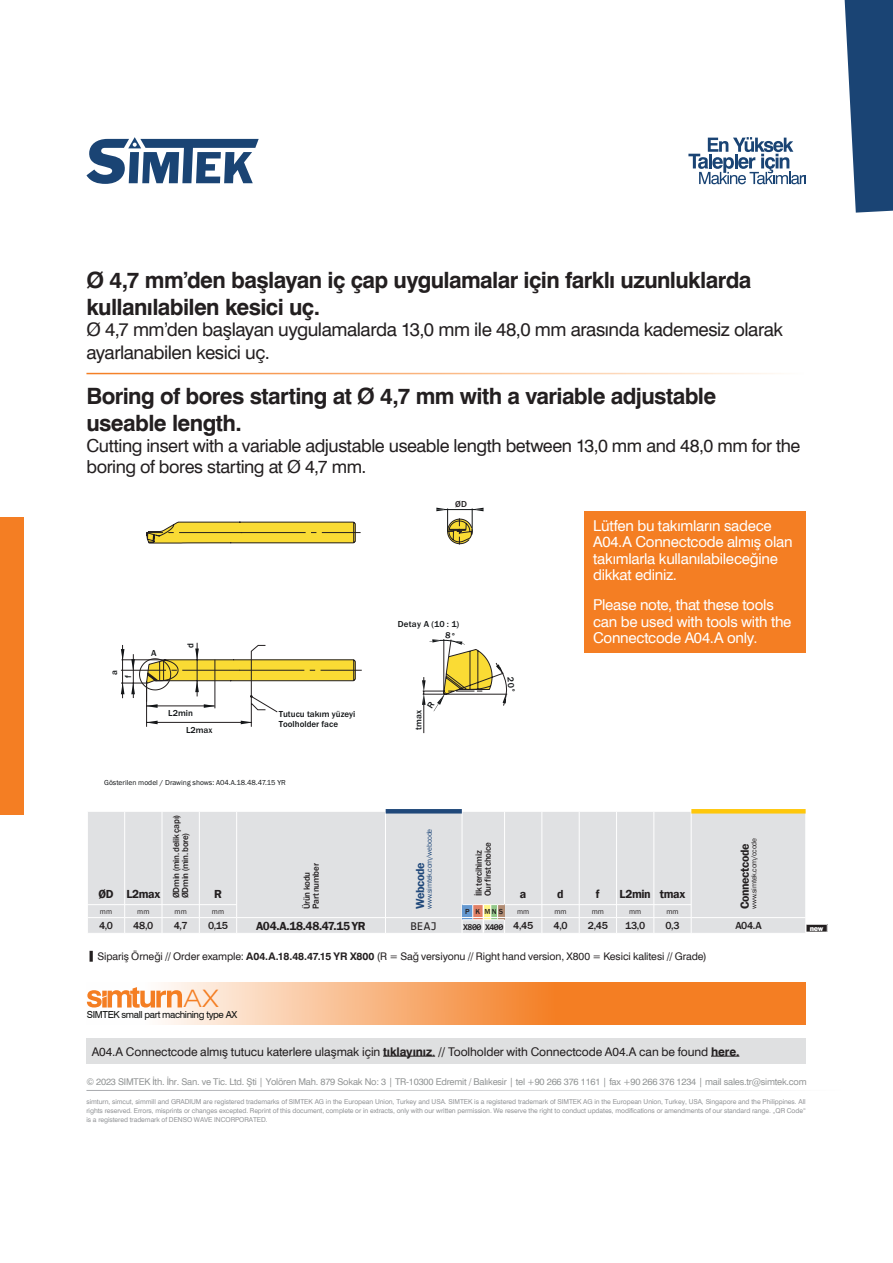
<style>
.page{position:relative;width:893px;height:1263px;background:#fff}
.page>*{position:absolute;margin:0;border:0;box-sizing:border-box;transform-origin:0 0}
.t1{font:300 expanded 24.15px "Swiss 721 BT";color:#f47e23}
.t2{font:700 22.5px/27px "Swiss 721 BTWGL4";letter-spacing:-.03em;color:#231f20}
.t3{font:18.75px/22.5px "Swiss 721 BTWGL4";letter-spacing:-.025em;color:#231f20}
.t4{font:18px/21px "Swiss 721 BTWGL4";letter-spacing:-.025em;color:#231f20}
.t5{font:15px/16.5px "Swiss 721 BTWGL4";letter-spacing:-.015em;color:#fff}
.t6{font:12px "Swiss 721 BTWGL4";letter-spacing:-.01em;color:#231f20}
.t7{font:600 12px "Franklin Gothic";letter-spacing:-.035em;color:#231f20}
.t8{font:600 12px "Franklin Gothic";letter-spacing:-.035em;color:#20487a}
.t9{font:12px "Consolas";color:#231f20}
.t10{font:10.5px "Swiss 721 BTWGL4";letter-spacing:-.01em;color:#231f20}
.t11{font:500 10.5px "Franklin Gothic";letter-spacing:-.025em;color:#231f20}
.t12{font:9.75px "Swiss 721 BT";letter-spacing:-.04em;color:#111312}
.t13{font:9.3px "Swiss 721 BTWGL4";letter-spacing:-.025em;color:#929595}
.t14{font:500 9px/9px "Franklin Gothic";letter-spacing:-.03em;color:#231f20}
.t15{font:500 9px/10.5px "Franklin Gothic";color:#101315}
.t16{font:700 9px "Consolas";letter-spacing:-.055em;color:#231f20}
.t17{font:7.5px "Franklin Gothic";color:#101315}
.t18{font:7.5px "Franklin Gothic";letter-spacing:-.015em;color:#231f20}
.t19{font:7.5px "Franklin Gothic";letter-spacing:-.03em;color:#20487a}
.t20{font:500 7.5px "Franklin Gothic";color:#231f20}
.t21{font:800 7.5px "Franklin Gothic";color:#fff}
.t22{font:6.75px/9px "Swiss 721 BTWGL4";letter-spacing:-.01em;color:#939598;text-align:justify}
.s1{font-family:"Franklin Gothic";font-weight:500;font-size:10.5px}
.s2{font-family:"Franklin Gothic";font-weight:600;font-size:9px}
.s3{font-weight:700}
</style>
<div class="page">
<svg style="left:531px;top:372px;width:191px;height:3px"></svg>
<svg style="left:121px;top:642px;width:241px;height:85px"></svg>
<hr style="left:424px;top:702px;width:1px;height:31px;background:#231f20">
<svg style="left:146px;top:522px;width:215px;height:22px;background:#dcc444"></svg>
<svg style="left:436px;top:508px;width:48px;height:36px"></svg>
<hr style="left:444px;top:509px;width:32px;height:1px;background:#101315">
<div style="left:88px;top:812px;width:717px;height:92px;background:#e0e1e3"></div>
<hr style="left:124px;top:811px;width:1px;height:106px;background:#fff">
<hr style="left:162px;top:811px;width:1px;height:106px;background:#fff">
<hr style="left:199px;top:811px;width:1px;height:106px;background:#fff">
<hr style="left:236px;top:811px;width:1px;height:106px;background:#fff">
<hr style="left:385px;top:811px;width:1px;height:106px;background:#fff">
<hr style="left:462px;top:811px;width:1px;height:106px;background:#fff">
<hr style="left:504px;top:811px;width:1px;height:106px;background:#fff">
<hr style="left:542px;top:811px;width:1px;height:106px;background:#fff">
<hr style="left:579px;top:811px;width:1px;height:106px;background:#fff">
<hr style="left:616px;top:811px;width:1px;height:106px;background:#fff">
<hr style="left:654px;top:811px;width:1px;height:106px;background:#fff">
<hr style="left:691px;top:811px;width:1px;height:106px;background:#fff">
<hr style="left:386px;top:809px;width:76px;height:4px;background:#20487a">
<hr style="left:691px;top:809px;width:115px;height:4px;background:#fec70c">
<svg style="left:88px;top:904px;width:740px;height:29px;background:#e0e1e2"></svg>
<svg style="left:86px;top:137px;width:173px;height:47px"></svg>
<svg style="left:688px;top:137px;width:118px;height:47px"></svg>
<svg style="left:845px;top:0;width:48px;height:213px;background:#365b85"></svg>
<div style="left:0;top:517px;width:23px;height:297px;background:#f47e23"></div>
<svg style="left:86px;top:982px;width:720px;height:43px;background:#f7a769"></svg>
<svg style="left:87px;top:987px;width:95px;height:21px"></svg>
<hr style="left:86px;top:373px;width:720px;height:1px;background:#fff">
<div style="left:86px;top:1039px;width:720px;height:25px;background:#dfe0e1"></div>
<div style="left:584px;top:511px;width:222px;height:142px;background:#f47e23"></div>
<hr style="left:383px;top:1056px;width:52px;height:1px;background:#231f20">
<svg style="left:711px;top:1056px;width:28px;height:1px"></svg>
<svg style="left:422px;top:639px;width:86px;height:72px"></svg>
<h2 class="t2" style="left:86px;top:266px;width:667px">Ø 4,7 mm’den başlayan iç çap uygulamalar için farklı uzunluklarda kullanılabilen kesici uç.</h2>
<h3 class="t3" style="left:86px;top:318px;width:698px">Ø 4,7 mm’den başlayan uygulamalarda 13,0 mm ile 48,0 mm arasında kademesiz olarak ayarlanabilen kesici uç.</h3>
<h2 class="t2" style="left:86px;top:381px;width:631px">Boring of bores starting at Ø 4,7 mm with a variable adjustable useable length.</h2>
<h3 class="t4" style="left:86px;top:434px;width:715px">Cutting insert with a variable adjustable useable length between 13,0 mm and 48,0 mm for the boring of bores starting at Ø 4,7 mm.</h3>
<h3 class="t15" style="left:109px;top:675px;width:6px;rotate:-90deg">a</h3>
<h3 class="t15" style="left:123px;top:678px;width:4px;rotate:-90deg">f</h3>
<h3 class="t15" style="left:151px;top:648px;width:7px">A</h3>
<h3 class="t15" style="left:185px;top:648px;width:6px;rotate:-90deg">d</h3>
<h3 class="t15" style="left:186px;top:704px;width:28px;line-height:17px;text-indent:-18px">L2min<br>L2max</h3>
<h3 class="t14" style="left:455px;top:499px;width:13px">ØD</h3>
<h3 class="t15" style="left:279px;top:709px;width:78px">Tutucu takım yüzeyi<br>Toolholder face</h3>
<h3 class="t15" style="left:398px;top:618px;width:63px">Detay A (10 : 1)</h3>
<h3 class="t15" style="left:413px;top:730px;width:21px;rotate:-90deg">tmax</h3>
<h3 class="t5" style="left:593px;top:516px;width:201px">Lütfen bu takımların sadece<br>A04.A Connectcode almış olan takımlarla kullanılabileceğine dikkat ediniz.</h3>
<h3 class="t5" style="left:593px;top:596px;width:200px">Please note, that these tools can be used with tools with the<br>Connectcode A04.A only.</h3>
<p class="t17" style="left:104px;top:777px;width:183px">Gösterilen model / Drawing shows: A04.A.18.48.47.15 YR</p>
<h3 class="t7" style="left:98px;top:887px;width:17px">ØD</h3>
<p class="t18" style="left:100px;top:906px;width:14px">mm</p>
<h3 class="t7" style="left:126px;top:887px;width:35px">L2max</h3>
<p class="t18" style="left:137px;top:906px;width:14px">mm</p>
<h3 class="t14" style="left:172px;top:898px;width:85px;rotate:-90deg">ØDmin (min. delik çapı)<br>ØDmin (min. bore)</h3>
<p class="t18" style="left:175px;top:906px;width:14px">mm</p>
<h3 class="t7" style="left:214px;top:887px;width:9px">R</h3>
<p class="t18" style="left:212px;top:906px;width:14px">mm</p>
<p class="t19" style="left:425px;top:909px;width:82px;rotate:-90deg">www.simtek.com/webcode</p>
<h3 class="t14" style="left:302px;top:909px;width:47px;rotate:-90deg">Ürün kodu<br>Part number</h3>
<h3 class="t8" style="left:413px;top:909px;width:48px;rotate:-90deg">Webcode</h3>
<h3 class="t14" style="left:475px;top:896px;width:55px;rotate:-90deg">İlk tercihimiz<br>Our first choice</h3>
<p class="t20" style="left:465px;top:906px;width:40px">P K MNS</p>
<h3 class="t7" style="left:520px;top:887px;width:8px">a</h3>
<p class="t18" style="left:517px;top:906px;width:14px">mm</p>
<h3 class="t7" style="left:557px;top:887px;width:8px">d</h3>
<p class="t18" style="left:554px;top:906px;width:14px">mm</p>
<h3 class="t7" style="left:596px;top:887px;width:5px">f</h3>
<p class="t18" style="left:592px;top:906px;width:14px">mm</p>
<h3 class="t7" style="left:620px;top:887px;width:33px">L2min</h3>
<p class="t18" style="left:629px;top:906px;width:14px">mm</p>
<h3 class="t7" style="left:660px;top:887px;width:27px">tmax</h3>
<p class="t18" style="left:666px;top:906px;width:14px">mm</p>
<h3 class="t7" style="left:737px;top:909px;width:67px;rotate:-90deg">Connectcode</h3>
<p class="t18" style="left:749px;top:909px;width:73px;rotate:-90deg">www.simtek.com/ccode</p>
<h3 class="t11" style="left:99px;top:919px;width:16px">4,0</h3>
<h3 class="t11" style="left:133px;top:919px;width:22px">48,0</h3>
<h3 class="t11" style="left:174px;top:919px;width:15px">4,7</h3>
<h3 class="t11" style="left:208px;top:919px;width:21px">0,15</h3>
<h3 class="t7" style="left:256px;top:918px;width:111px">A04.A.18.48.47.15 YR</h3>
<h3 class="t9" style="left:410px;top:918px;width:28px">BEAJ</h3>
<h3 class="t16" style="left:463px;top:921px;width:71px">X800 X400 <span class="s1">4,45</span></h3>
<h3 class="t11" style="left:553px;top:919px;width:16px">4,0</h3>
<h3 class="t11" style="left:588px;top:919px;width:22px">2,45</h3>
<h3 class="t11" style="left:625px;top:919px;width:21px">13,0</h3>
<h3 class="t11" style="left:665px;top:919px;width:16px">0,3</h3>
<h3 class="t11" style="left:735px;top:919px;width:28px">A04.A</h3>
<h3 class="t10" style="left:90px;top:949px;width:618px"><span class="s2">▌</span> Sipariş Örneği // Order example: <span class="s3">A04.A.18.48.47.15 YR X800</span> (R = Sağ versiyonu // Right hand version, X800 = Kesici kalitesi // Grade)</h3>
<h1 class="t1" style="left:184px;top:984px;width:37px">AX</h1>
<h3 class="t12" style="left:87px;top:1009px;width:152px">SIMTEK small part machining type AX</h3>
<h3 class="t6" style="left:92px;top:1043px;width:649px">A04.A Connectcode almış tutucu katerlere ulaşmak için <span class="s3">tıklayınız</span>. <span class="s3">//</span> Toolholder with Connectcode A04.A can be found <span class="s3">here.</span></h3>
<p class="t21" style="left:810px;top:923px;width:15px">new</p>
<h3 class="t13" style="left:86px;top:1075px;width:722px">© 2023 SIMTEK İth. İhr. San. ve Tic. Ltd. Şti | Yolören Mah. 879 Sokak No: 3 | TR-10300 Edremit / Balıkesir | tel +90 266 376 1161 | fax +90 266 376 1234 | mail sales.tr@simtek.com</h3>
<p class="t22" style="left:86px;top:1096px;width:721px">simturn, simcut, simmill and GRADIUM are registered trademarks of SIMTEK AG in the European Union, Turkey and USA. SIMTEK is a registered trademark of SIMTEK AG in the European Union, Turkey, USA, Singapore and the Philippines. All rights reserved. Errors, misprints or changes excepted. Reprint of this document, complete or in extracts, only with our written permission. We reserve the right to conduct updates, modifications or amendments of our standard range. „QR Code“ is a registered trademark of DENSO WAVE INCORPORATED.</p>
</div>
